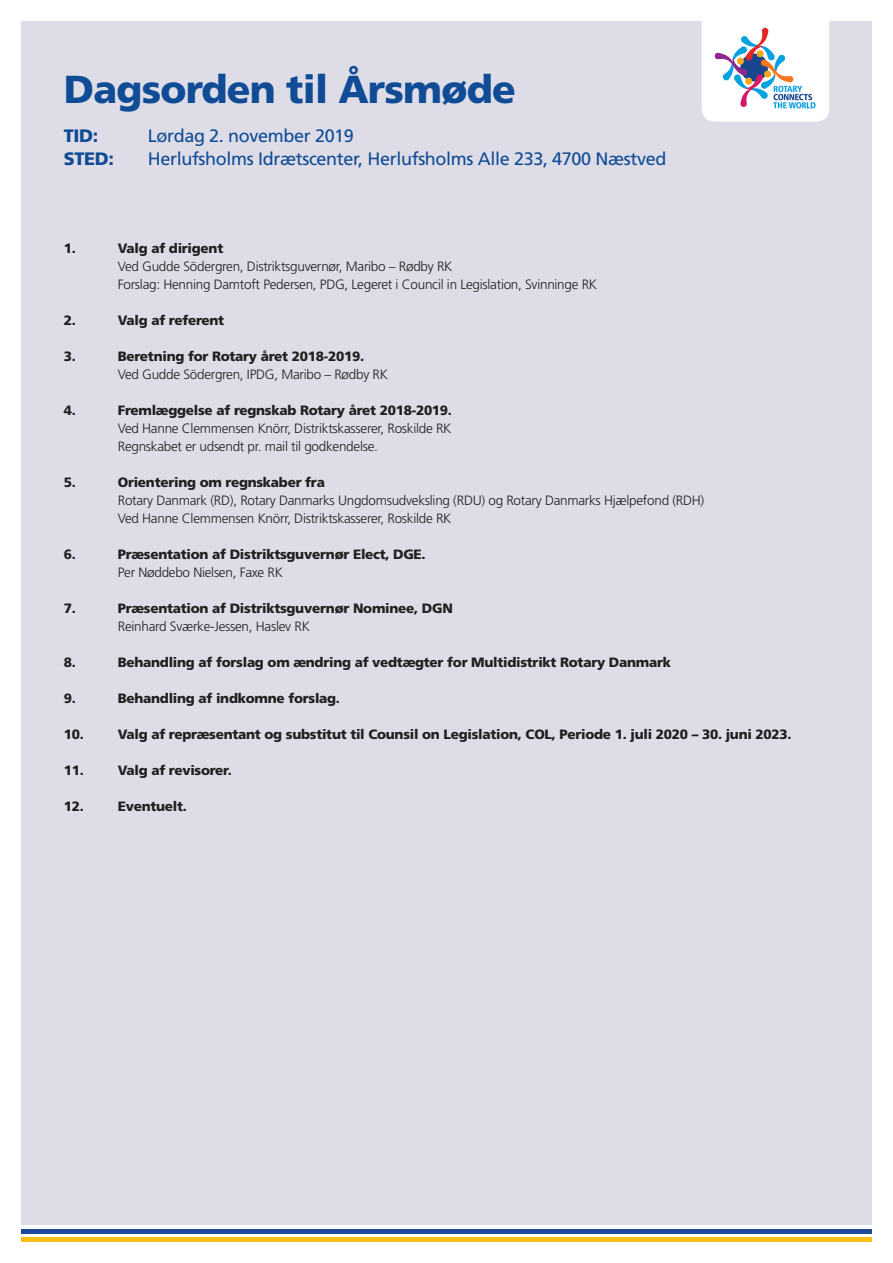
<style>
.page{position:relative;width:893px;height:1263px;background:#fff}
.page>*{position:absolute;margin:0;border:0;box-sizing:border-box;transform-origin:0 0}
.t1{font:900 39px "Frutiger";letter-spacing:-.02em;color:#0f4c95}
.t2{font:18px "Frutiger";letter-spacing:-.02em;color:#0f4c95}
.t3{font:900 18px "Frutiger";letter-spacing:-.02em;color:#0f4c95}
.t4{font:900 13.5px "Frutiger";letter-spacing:-.02em;color:#231f20}
.t5{font:300 13.5px "Frutiger";letter-spacing:-.02em;color:#231f20}
</style>
<div class="page">
<div style="left:21px;top:21px;width:851px;height:1204px;background:#dddce7"></div>
<hr style="left:21px;top:1229px;width:851px;height:4px;background:#1e4898">
<div style="left:21px;top:1237px;width:851px;height:5px;background:#fdbc16"></div>
<div style="left:702px;top:21px;width:127px;height:101px;background:#fff"></div>
<img style="left:712px;top:25px;width:105px;height:86px">
<p class="t1" style="left:64px;top:65px;width:454px">Dagsorden til Årsmøde</p>
<p class="t3" style="left:64px;top:125px;width:36px">TID:</p>
<p class="t2" style="left:148px;top:125px;width:208px">Lørdag 2. november 2019</p>
<p class="t3" style="left:64px;top:147px;width:52px">STED:</p>
<p class="t2" style="left:148px;top:148px;width:520px">Herlufsholms Idrætscenter, Herlufsholms Alle 233, 4700 Næstved</p>
<p class="t4" style="left:64px;top:240px;width:14px">1.</p>
<p class="t4" style="left:118px;top:240px;width:107px">Valg af dirigent</p>
<p class="t5" style="left:118px;top:259px;width:336px">Ved Gudde Södergren, Distriktsguvernør, Maribo – Rødby RK</p>
<p class="t5" style="left:118px;top:277px;width:481px">Forslag: Henning Damtoft Pedersen, PDG, Legeret i Council in Legislation, Svinninge RK</p>
<p class="t4" style="left:64px;top:312px;width:14px">2.</p>
<p class="t4" style="left:118px;top:312px;width:108px">Valg af referent</p>
<p class="t4" style="left:64px;top:348px;width:14px">3.</p>
<p class="t4" style="left:118px;top:348px;width:248px">Beretning for Rotary året 2018-2019.</p>
<p class="t5" style="left:118px;top:367px;width:272px">Ved Gudde Södergren, IPDG, Maribo – Rødby RK</p>
<p class="t4" style="left:64px;top:402px;width:14px">4.</p>
<p class="t4" style="left:118px;top:402px;width:336px">Fremlæggelse af regnskab Rotary året 2018-2019.</p>
<p class="t5" style="left:118px;top:421px;width:335px">Ved Hanne Clemmensen Knörr, Distriktskasserer, Roskilde RK</p>
<p class="t5" style="left:118px;top:439px;width:262px">Regnskabet er udsendt pr. mail til godkendelse.</p>
<p class="t4" style="left:64px;top:474px;width:14px">5.</p>
<p class="t4" style="left:118px;top:474px;width:209px">Orientering om regnskaber fra</p>
<p class="t5" style="left:118px;top:493px;width:588px">Rotary Danmark (RD), Rotary Danmarks Ungdomsudveksling (RDU) og Rotary Danmarks Hjælpefond (RDH)</p>
<p class="t5" style="left:118px;top:511px;width:335px">Ved Hanne Clemmensen Knörr, Distriktskasserer, Roskilde RK</p>
<p class="t4" style="left:64px;top:546px;width:14px">6.</p>
<p class="t4" style="left:118px;top:546px;width:309px">Præsentation af Distriktsguvernør Elect, DGE.</p>
<p class="t5" style="left:118px;top:565px;width:167px">Per Nøddebo Nielsen, Faxe RK</p>
<p class="t4" style="left:64px;top:600px;width:14px">7.</p>
<p class="t4" style="left:118px;top:600px;width:337px">Præsentation af Distriktsguvernør Nominee, DGN</p>
<p class="t5" style="left:118px;top:619px;width:194px">Reinhard Sværke-Jessen, Haslev RK</p>
<p class="t4" style="left:64px;top:654px;width:14px">8.</p>
<p class="t4" style="left:118px;top:654px;width:555px">Behandling af forslag om ændring af vedtægter for Multidistrikt Rotary Danmark</p>
<p class="t4" style="left:64px;top:690px;width:14px">9.</p>
<p class="t4" style="left:118px;top:690px;width:224px">Behandling af indkomne forslag.</p>
<p class="t4" style="left:64px;top:726px;width:22px">10.</p>
<p class="t4" style="left:118px;top:726px;width:675px">Valg af repræsentant og substitut til Counsil on Legislation, COL, Periode 1. juli 2020 – 30. juni 2023.</p>
<p class="t4" style="left:64px;top:762px;width:22px">11.</p>
<p class="t4" style="left:118px;top:762px;width:116px">Valg af revisorer.</p>
<p class="t4" style="left:64px;top:798px;width:22px">12.</p>
<p class="t4" style="left:118px;top:798px;width:71px">Eventuelt.</p>
</div>
